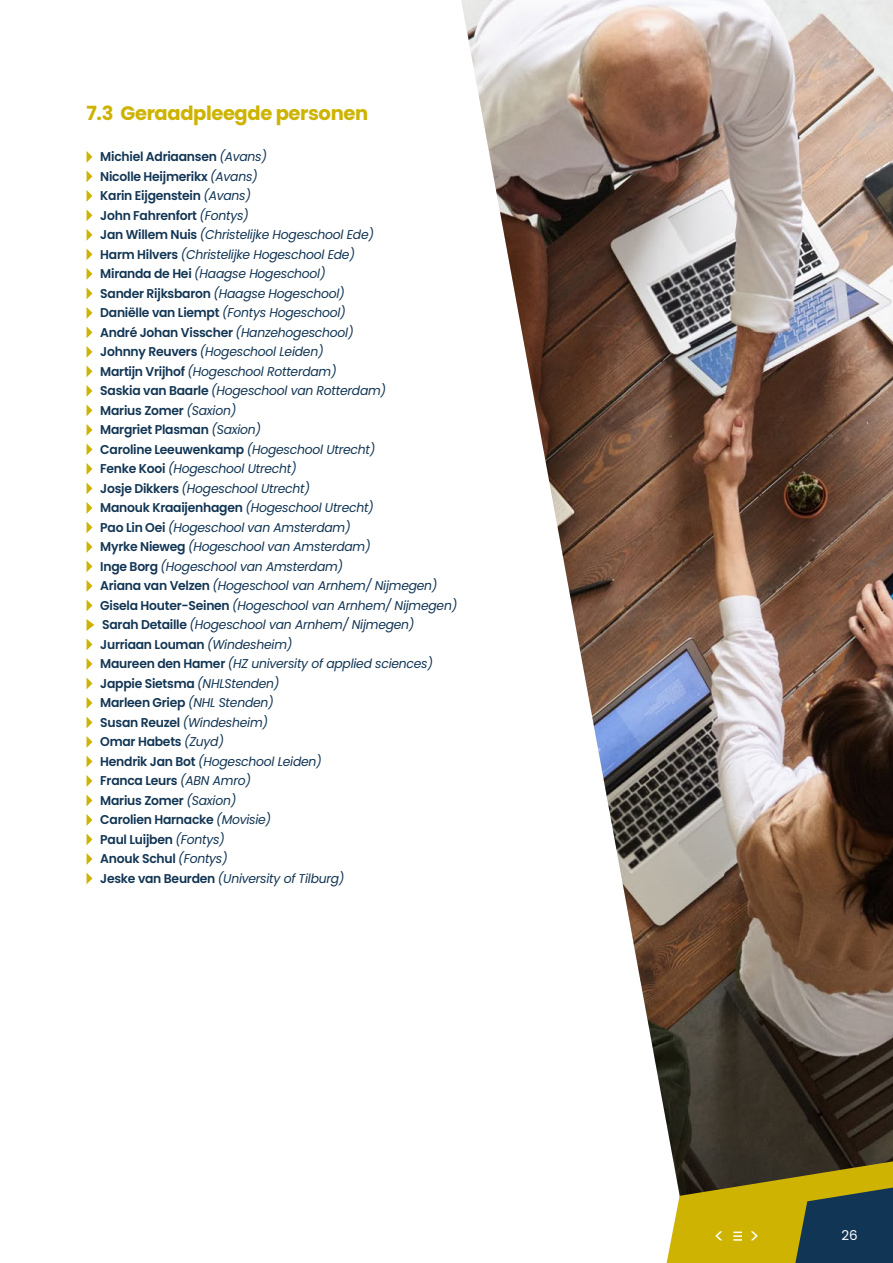
<style>
.page{position:relative;width:893px;height:1263px;background:#fff}
.page>*{position:absolute;margin:0;border:0;box-sizing:border-box;transform-origin:0 0}
.t1{font:700 19.5px "Poppins";letter-spacing:-.02em;color:#ceb302}
.t2{font:19.5px "Poppins";color:#fff}
.t3{font:13.5px "Poppins";color:#fff}
.t4{font:italic 12.75px/19.5px "Poppins";letter-spacing:-.02em;color:#113554}
.s1{font-weight:600;font-style:normal}
</style>
<div class="page">
<img style="left:461px;top:0;width:432px;height:1161px">
<svg style="left:667px;top:1161px;width:226px;height:102px"></svg>
<svg style="left:87px;top:151px;width:5px;height:12px"></svg>
<svg style="left:87px;top:171px;width:5px;height:11px"></svg>
<svg style="left:87px;top:190px;width:5px;height:12px"></svg>
<svg style="left:87px;top:210px;width:5px;height:11px"></svg>
<svg style="left:87px;top:229px;width:5px;height:12px"></svg>
<svg style="left:87px;top:249px;width:5px;height:11px"></svg>
<svg style="left:87px;top:268px;width:5px;height:12px"></svg>
<svg style="left:87px;top:288px;width:5px;height:11px"></svg>
<svg style="left:87px;top:307px;width:5px;height:12px"></svg>
<svg style="left:87px;top:327px;width:5px;height:11px"></svg>
<svg style="left:87px;top:346px;width:5px;height:12px"></svg>
<svg style="left:87px;top:366px;width:5px;height:11px"></svg>
<svg style="left:87px;top:385px;width:5px;height:12px"></svg>
<svg style="left:87px;top:405px;width:5px;height:11px"></svg>
<svg style="left:87px;top:424px;width:5px;height:12px"></svg>
<svg style="left:87px;top:444px;width:5px;height:11px"></svg>
<svg style="left:87px;top:463px;width:5px;height:12px"></svg>
<svg style="left:87px;top:483px;width:5px;height:11px"></svg>
<svg style="left:87px;top:502px;width:5px;height:12px"></svg>
<svg style="left:87px;top:522px;width:5px;height:11px"></svg>
<svg style="left:87px;top:541px;width:5px;height:12px"></svg>
<svg style="left:87px;top:561px;width:5px;height:11px"></svg>
<svg style="left:87px;top:580px;width:5px;height:12px"></svg>
<svg style="left:87px;top:600px;width:5px;height:11px"></svg>
<svg style="left:87px;top:619px;width:7px;height:12px"></svg>
<svg style="left:87px;top:639px;width:5px;height:11px"></svg>
<svg style="left:87px;top:658px;width:5px;height:12px"></svg>
<svg style="left:87px;top:678px;width:5px;height:11px"></svg>
<svg style="left:87px;top:697px;width:5px;height:12px"></svg>
<svg style="left:87px;top:717px;width:5px;height:11px"></svg>
<svg style="left:87px;top:736px;width:5px;height:12px"></svg>
<svg style="left:87px;top:756px;width:5px;height:11px"></svg>
<svg style="left:87px;top:775px;width:5px;height:12px"></svg>
<svg style="left:87px;top:795px;width:5px;height:11px"></svg>
<svg style="left:87px;top:814px;width:5px;height:12px"></svg>
<svg style="left:87px;top:834px;width:5px;height:11px"></svg>
<svg style="left:87px;top:853px;width:5px;height:12px"></svg>
<svg style="left:87px;top:873px;width:5px;height:11px"></svg>
<h1 class="t1" style="left:87px;top:102px;width:283px">7.3 Geraadpleegde personen</h1>
<p class="t4" style="left:100px;top:147px;width:359px"><span class="s1">Michiel Adriaansen</span> (Avans)<br><span class="s1">Nicolle Heijmerikx</span> (Avans)<br><span class="s1">Karin Eijgenstein</span> (Avans)<br><span class="s1">John Fahrenfort</span> (Fontys)<br><span class="s1">Jan Willem Nuis</span> (Christelijke Hogeschool Ede)<br><span class="s1">Harm Hilvers</span> (Christelijke Hogeschool Ede)<br><span class="s1">Miranda de Hei</span> (Haagse Hogeschool)<br><span class="s1">Sander Rijksbaron</span> (Haagse Hogeschool)<br><span class="s1">Daniëlle van Liempt</span> (Fontys Hogeschool)<br><span class="s1">André Johan Visscher</span> (Hanzehogeschool)<br><span class="s1">Johnny Reuvers</span> (Hogeschool Leiden)<br><span class="s1">Martijn Vrijhof</span> (Hogeschool Rotterdam)<br><span class="s1">Saskia van Baarle</span> (Hogeschool van Rotterdam)<br><span class="s1">Marius Zomer</span> (Saxion)<br><span class="s1">Margriet Plasman</span> (Saxion)<br><span class="s1">Caroline Leeuwenkamp</span> (Hogeschool Utrecht)<br><span class="s1">Fenke Kooi</span> (Hogeschool Utrecht)<br><span class="s1">Josje Dikkers</span> (Hogeschool Utrecht)<br><span class="s1">Manouk Kraaijenhagen</span> (Hogeschool Utrecht)<br><span class="s1">Pao Lin Oei</span> (Hogeschool van Amsterdam)<br><span class="s1">Myrke Nieweg</span> (Hogeschool van Amsterdam)<br><span class="s1">Inge Borg</span> (Hogeschool van Amsterdam)<br><span class="s1">Ariana van Velzen</span> (Hogeschool van Arnhem/ Nijmegen)<br><span class="s1">Gisela Houter-Seinen</span> (Hogeschool van Arnhem/ Nijmegen)<br><span class="s1">Sarah Detaille</span> (Hogeschool van Arnhem/ Nijmegen)<br><span class="s1">Jurriaan Louman</span> (Windesheim)<br><span class="s1">Maureen den Hamer</span> (HZ university of applied sciences)<br><span class="s1">Jappie Sietsma</span> (NHLStenden)<br><span class="s1">Marleen Griep</span> (NHL Stenden)<br><span class="s1">Susan Reuzel</span> (Windesheim)<br><span class="s1">Omar Habets</span> (Zuyd)<br><span class="s1">Hendrik Jan Bot</span> (Hogeschool Leiden)<br><span class="s1">Franca Leurs</span> (ABN Amro)<br><span class="s1">Marius Zomer</span> (Saxion)<br><span class="s1">Carolien Harnacke</span> (Movisie)<br><span class="s1">Paul Luijben</span> (Fontys)<br><span class="s1">Anouk Schul</span> (Fontys)<br><span class="s1">Jeske van Beurden</span> (University of Tilburg)</p>
<h1 class="t2" style="left:714px;top:1225px;width:12px">&lt;</h1>
<h1 class="t2" style="left:749px;top:1225px;width:12px">&gt;</h1>
<p class="t3" style="left:841px;top:1228px;width:18px">26</p>
</div>
